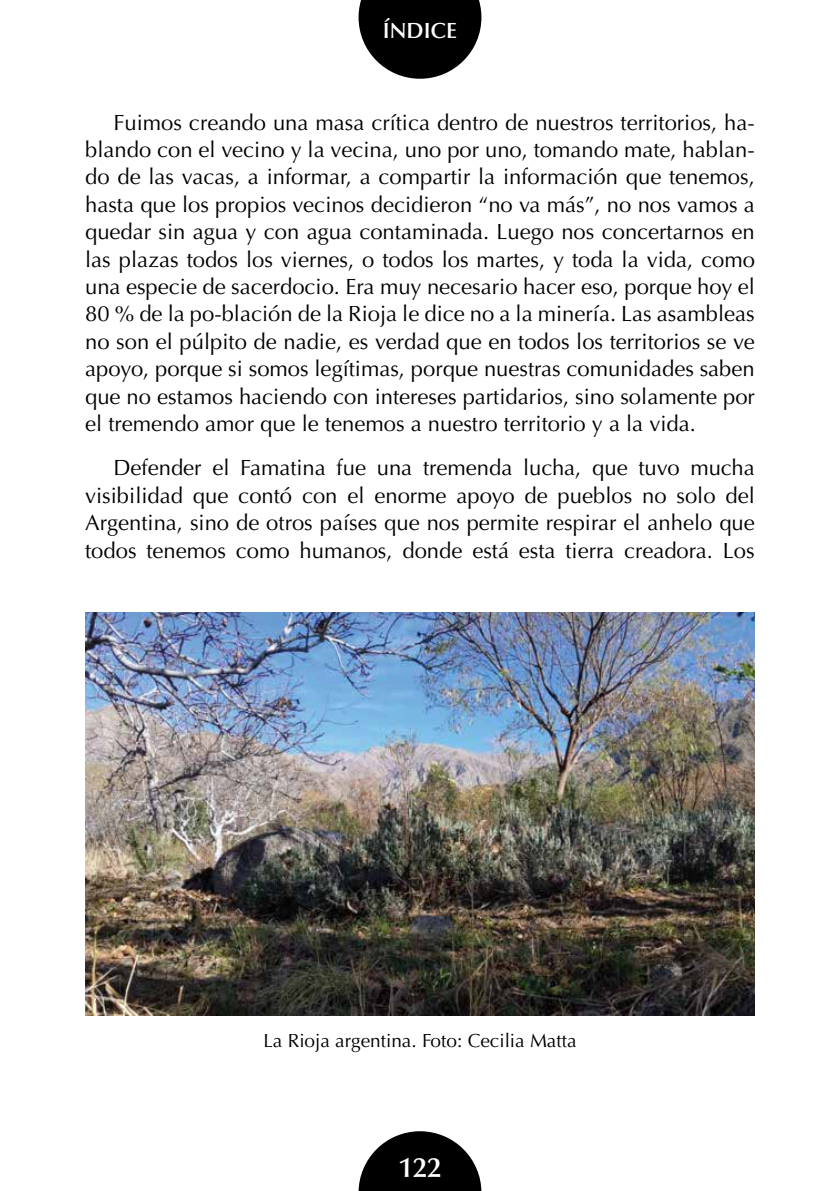
<style>
.page{position:relative;width:840px;height:1191px;background:#fff}
.page>*{position:absolute;margin:0;border:0;box-sizing:border-box;transform-origin:0 0}
.t1{font:600 28px "Optima LT Std";color:#fff}
.t2{font:22px/27.4px "Optima LT Std";color:#000;text-align:justify}
.t3{font:600 22px "Optima LT Std";color:#fff}
.t4{font:19px "Optima LT Std";color:#000}
</style>
<div class="page">
<svg style="left:358px;top:1131px;width:123px;height:60px"></svg>
<svg style="left:358px;top:0;width:123px;height:79px"></svg>
<img style="left:85px;top:612px;width:669px;height:403px">
<p class="t3" style="left:382px;top:18px;width:76px">ÍNDICE</p>
<p class="t2" style="left:85px;top:109px;width:671px;text-indent:28px">Fuimos creando una masa crítica dentro de nuestros territorios, ha&shy;blando con el vecino y la vecina, uno por uno, tomando mate, hablan&shy;do de las vacas, a informar, a compartir la información que tenemos, hasta que los propios vecinos decidieron “no va más”, no nos vamos a quedar sin agua y con agua contaminada. Luego nos concertarnos en las plazas todos los viernes, o todos los martes, y toda la vida, como una especie de sacerdocio. Era muy necesario hacer eso, porque hoy el 80 % de la po-blación de la Rioja le dice no a la minería. Las asambleas no son el púlpito de nadie, es verdad que en todos los territorios se ve apoyo, porque si somos legítimas, porque nuestras comunidades saben que no estamos haciendo con intereses partidarios, sino solamente por el tremendo amor que le tenemos a nuestro territorio y a la vida.</p>
<p class="t2" style="left:85px;top:454px;width:671px;text-indent:28px">Defender el Famatina fue una tremenda lucha, que tuvo mucha visibilidad que contó con el enorme apoyo de pueblos no solo del Argentina, sino de otros países que nos permite respirar el anhelo que todos tenemos como humanos, donde está esta tierra creadora. Los</p>
<p class="t4" style="left:263px;top:1029px;width:314px">La Rioja argentina. Foto: Cecilia Matta</p>
<p class="t1" style="left:398px;top:1150px;width:45px">122</p>
</div>
